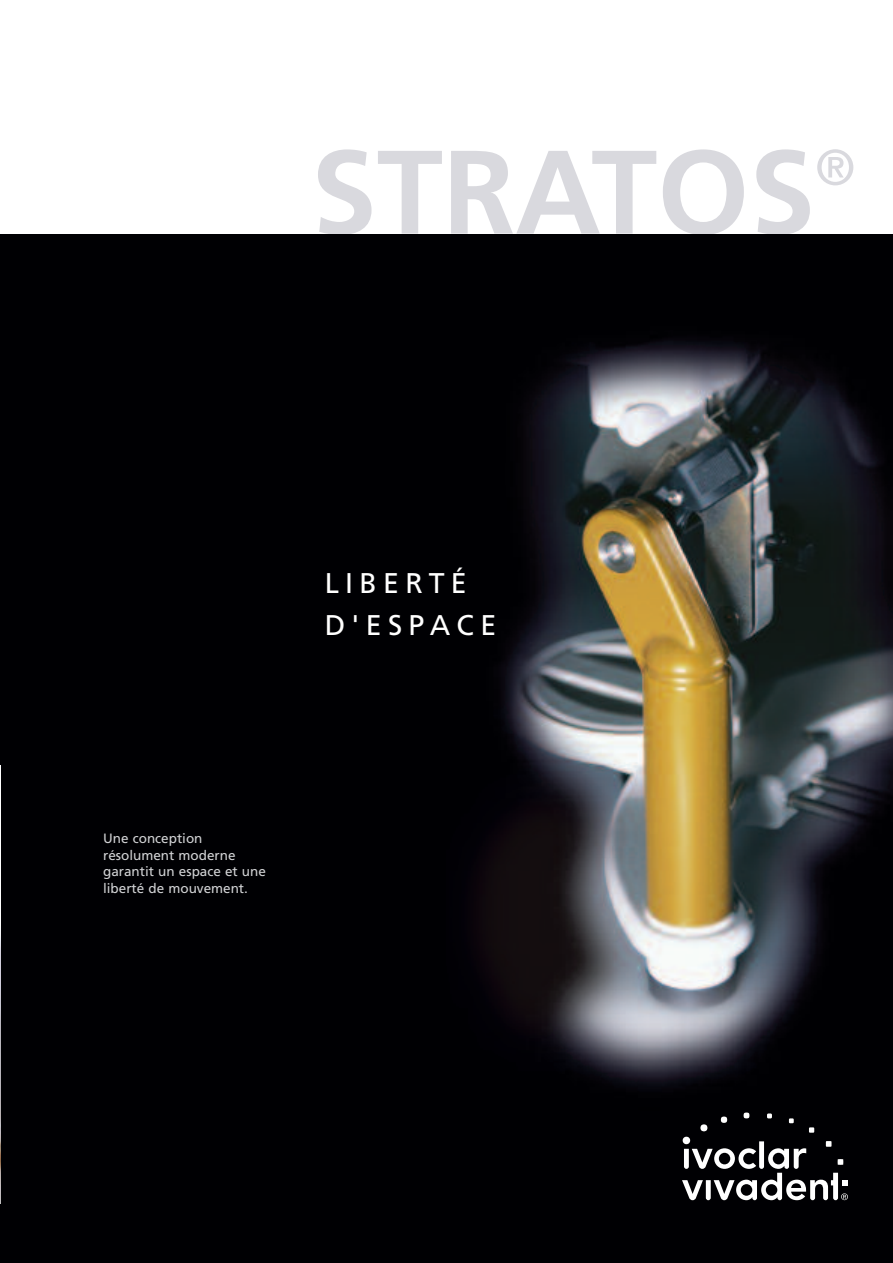
<style>
.page{position:relative;width:893px;height:1263px;background:#fff}
.page>*{position:absolute;margin:0;border:0;box-sizing:border-box;transform-origin:0 0}
.t1{font:700 118.5px "Frutiger";color:#d9d9de}
.t2{font:50.1px "Frutiger";color:#d9d9de}
.t3{font:28.5px/42px "Frutiger";letter-spacing:.22em;color:#fff}
.t4{font:13.5px/16.5px "Frutiger";color:#d1d2d4}
</style>
<div class="page">
<div style="left:0;top:234px;width:893px;height:1029px;background:#000003"></div>
<img style="left:474px;top:340px;width:419px;height:749px">
<svg style="left:682px;top:1112px;width:166px;height:88px"></svg>
<img style="left:0;top:765px;width:1px;height:438px">
<h1 class="t1" style="left:311px;top:145px;width:506px">STRATOS</h1>
<h2 class="t2" style="left:815px;top:147px;width:42px">®</h2>
<h3 class="t3" style="left:325px;top:564px;width:173px">LIBERTÉ<br>D'ESPACE</h3>
<p class="t4" style="left:103px;top:831px;width:164px">Une conception résolument moderne garantit un espace et une liberté de mouvement.</p>
</div>
